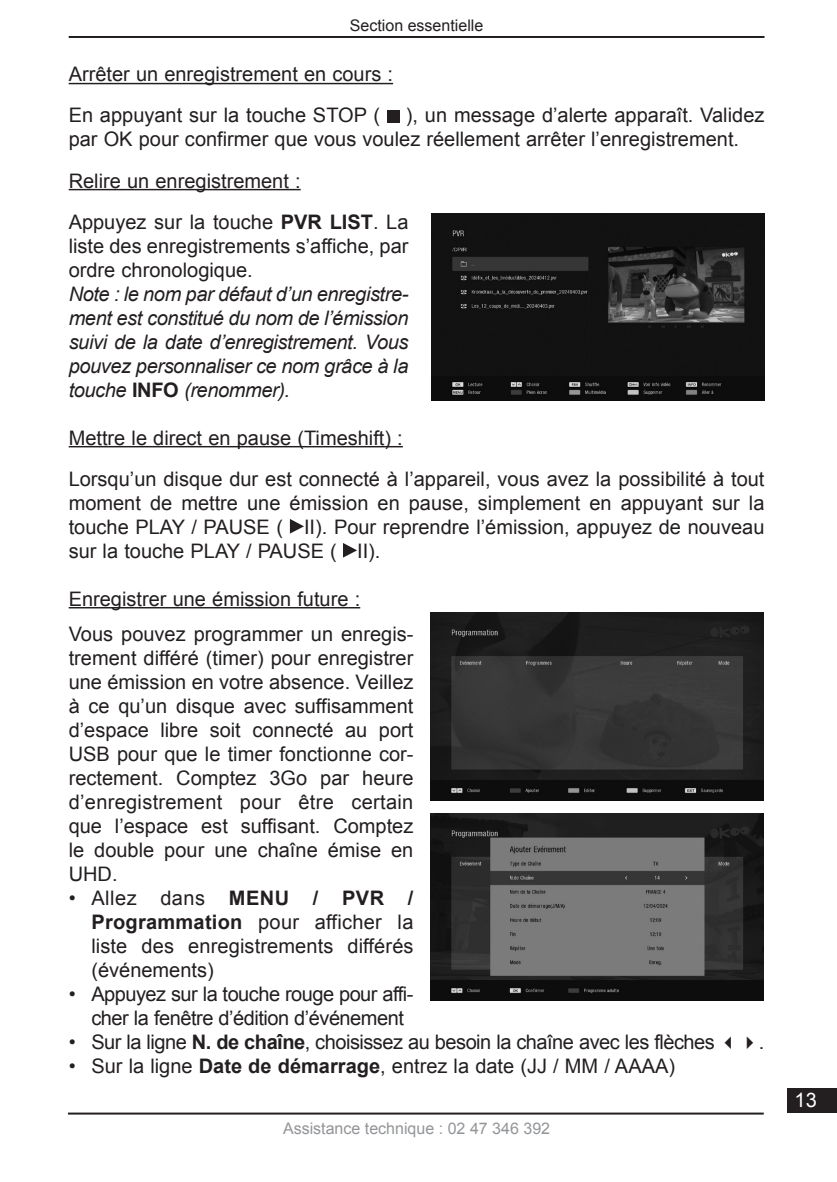
<style>
.page{position:relative;width:837px;height:1182px;background:#fff}
.page>*{position:absolute;margin:0;border:0;box-sizing:border-box;transform-origin:0 0}
.t1{font:20px/24px "Arial";color:#231f20;text-align:justify}
.t2{font:italic 20px/24px "Arial";letter-spacing:-.02em;color:#231f20;text-align:justify}
.t3{font:20px/24px "Arial";letter-spacing:-.025em;color:#231f20}
.t4{font:20px "Arial";color:#fff}
.t5{font:16px "Arial";color:#939598}
.t6{font:16px "Arial";color:#231f20}
.s1{font-weight:700}
.s2{font-weight:700;font-style:normal}
</style>
<div class="page">
<hr style="left:68px;top:1112px;width:695px;height:2px;background:#231f20">
<div style="left:786px;top:1088px;width:50px;height:25px;background:#231f20"></div>
<hr style="left:69px;top:36px;width:695px;height:2px;background:#231f20">
<hr style="left:69px;top:83px;width:324px;height:1px;background:#231f20">
<hr style="left:69px;top:189px;width:231px;height:1px;background:#231f20">
<hr style="left:69px;top:446px;width:333px;height:1px;background:#231f20">
<hr style="left:69px;top:607px;width:291px;height:1px;background:#231f20">
<div style="left:387px;top:110px;width:12px;height:12px;background:#231f20"></div>
<svg style="left:290px;top:519px;width:14px;height:14px"></svg>
<svg style="left:343px;top:543px;width:14px;height:14px"></svg>
<img style="left:431px;top:213px;width:333px;height:187px">
<img style="left:430px;top:613px;width:333px;height:187px">
<img style="left:430px;top:813px;width:333px;height:187px">
<p class="t6" style="left:349px;top:15px;width:135px">Section essentielle</p>
<p class="t1" style="left:69px;top:63px;width:326px">Arrêter un enregistrement en cours :</p>
<p class="t1" style="left:69px;top:104px;width:313px">En appuyant sur la touche STOP (</p>
<p class="t1" style="left:69px;top:104px;width:697px;text-indent:337px">), un message d’alerte apparaît. Validez par OK pour confirmer que vous voulez réellement arrêter l’enregistrement.</p>
<p class="t1" style="left:69px;top:169px;width:233px">Relire un enregistrement :</p>
<p class="t1" style="left:69px;top:210px;width:341px">Appuyez sur la touche <span class="s1">PVR LIST</span>. La liste des enregistrements s’affiche, par ordre chronologique.</p>
<p class="t2" style="left:69px;top:282px;width:341px">Note : le nom par défaut d’un enregistre&shy;ment est constitué du nom de l’émission suivi de la date d’enregistrement. Vous pouvez personnaliser ce nom grâce à la touche <span class="s2">INFO</span> (renommer).</p>
<p class="t1" style="left:69px;top:426px;width:335px">Mettre le direct en pause (Timeshift) :</p>
<p class="t1" style="left:69px;top:467px;width:697px">Lorsqu’un disque dur est connecté à l’appareil, vous avez la possibilité à tout moment de mettre une émission en pause, simplement en appuyant sur la touche PLAY / PAUSE ( II). Pour reprendre l’émission, appuyez de nouveau sur la touche PLAY / PAUSE ( II).</p>
<p class="t1" style="left:69px;top:587px;width:293px">Enregistrer une émission future :</p>
<p class="t1" style="left:69px;top:622px;width:346px">Vous pouvez programmer un enregis&shy;trement différé (timer) pour enregistrer une émission en votre absence. Veillez à ce qu’un disque avec suffisamment d’espace libre soit connecté au port USB pour que le timer fonctionne cor&shy;rectement. Comptez 3Go par heure d’enregistrement pour être certain que l’espace est suffisant. Comptez le double pour une chaîne émise en UHD.</p>
<p class="t1" style="left:91px;top:886px;width:323px;text-indent:-23px">• Allez dans <span class="s1">MENU / PVR / Programmation</span> pour afficher la liste des enregistrements différés (événements)</p>
<p class="t3" style="left:91px;top:982px;width:323px;text-indent:-23px">• Appuyez sur la touche rouge pour affi&shy;cher la fenêtre d’édition d’événement</p>
<p class="t3" style="left:69px;top:1030px;width:697px">• Sur la ligne <span class="s1">N. de chaîne</span>, choisissez au besoin la chaîne avec les flèches ✓✔ .</p>
<p class="t1" style="left:69px;top:1054px;width:607px">• Sur la ligne <span class="s1">Date de démarrage</span>, entrez la date (JJ / MM / AAAA)</p>
<p class="t5" style="left:283px;top:1117px;width:268px">Assistance technique : 02 47 346 392</p>
<p class="t4" style="left:794px;top:1087px;width:24px">13</p>
</div>
